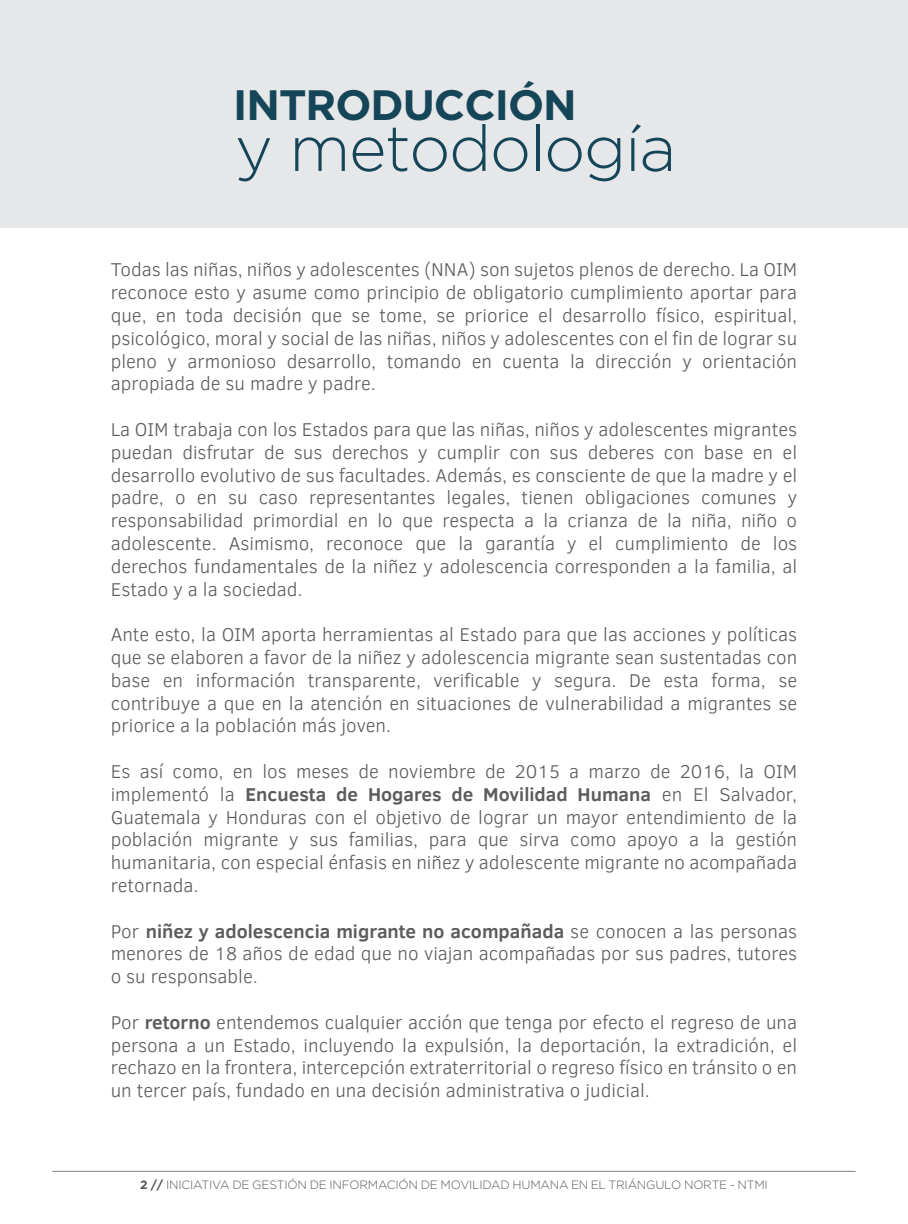
<style>
.page{position:relative;width:908px;height:1224px;background:#fff}
.page>*{position:absolute;margin:0;border:0;box-sizing:border-box;transform-origin:0 0}
.t1{font:300 64.2px "Gotham";letter-spacing:-.025em;color:#154558}
.t2{font:700 42.4px "Gotham";letter-spacing:-.025em;color:#154558}
.t3{font:300 19px/22.8px "Clear Sans";color:#5c5c5f;text-align:justify}
.t4{font:300 12px "Gotham";letter-spacing:-.02em;color:#57585a}
.s1{font-weight:700}
</style>
<div class="page">
<div style="left:0;top:0;width:907px;height:228px;background:#e6e7e9"></div>
<hr style="left:52px;top:1171px;width:803px;height:1px;background:#7d8283">
<h2 class="t2" style="left:233px;top:77px;width:345px">INTRODUCCIÓN</h2>
<h1 class="t1" style="left:235px;top:108px;width:442px">y metodología</h1>
<p class="t3" style="left:111px;top:258px;width:687px">Todas las niñas, niños y adolescentes (NNA) son sujetos plenos de derecho. La OIM reconoce esto y asume como principio de obligatorio cumplimiento aportar para que, en toda decisión que se tome, se priorice el desarrollo físico, espiritual, psicológico, moral y social de las niñas, niños y adolescentes con el fin de lograr su pleno y armonioso desarrollo, tomando en cuenta la dirección y orientación apropiada de su madre y padre.</p>
<p class="t3" style="left:111px;top:418px;width:687px">La OIM trabaja con los Estados para que las niñas, niños y adolescentes migrantes puedan disfrutar de sus derechos y cumplir con sus deberes con base en el desarrollo evolutivo de sus facultades. Además, es consciente de que la madre y el padre, o en su caso representantes legales, tienen obligaciones comunes y responsabilidad primordial en lo que respecta a la crianza de la niña, niño o adolescente. Asimismo, reconoce que la garantía y el cumplimiento de los derechos fundamentales de la niñez y adolescencia corresponden a la familia, al Estado y a la sociedad.</p>
<p class="t3" style="left:111px;top:623px;width:687px">Ante esto, la OIM aporta herramientas al Estado para que las acciones y políticas que se elaboren a favor de la niñez y adolescencia migrante sean sustentadas con base en información transparente, verificable y segura. De esta forma, se contribuye a que en la atención en situaciones de vulnerabilidad a migrantes se priorice a la población más joven.</p>
<p class="t3" style="left:111px;top:760px;width:687px">Es así como, en los meses de noviembre de 2015 a marzo de 2016, la OIM implementó la <span class="s1">Encuesta de Hogares de Movilidad Humana</span> en El Salvador, Guatemala y Honduras con el objetivo de lograr un mayor entendimiento de la población migrante y sus familias, para que sirva como apoyo a la gestión humanitaria, con especial énfasis en niñez y adolescente migrante no acompañada retornada.</p>
<p class="t3" style="left:111px;top:919px;width:687px">Por <span class="s1">niñez y adolescencia migrante no acompañada</span> se conocen a las personas menores de 18 años de edad que no viajan acompañadas por sus padres, tutores o su responsable.</p>
<p class="t3" style="left:111px;top:1011px;width:687px">Por <span class="s1">retorno</span> entendemos cualquier acción que tenga por efecto el regreso de una persona a un Estado, incluyendo la expulsión, la deportación, la extradición, el rechazo en la frontera, intercepción extraterritorial o regreso físico en tránsito o en un tercer país, fundado en una decisión administrativa o judicial.</p>
<p class="t4" style="left:140px;top:1177px;width:629px"><span class="s1">2 //</span> INICIATIVA DE GESTIÓN DE INFORMACIÓN DE MOVILIDAD HUMANA EN EL TRIÁNGULO NORTE - NTMI</p>
</div>
